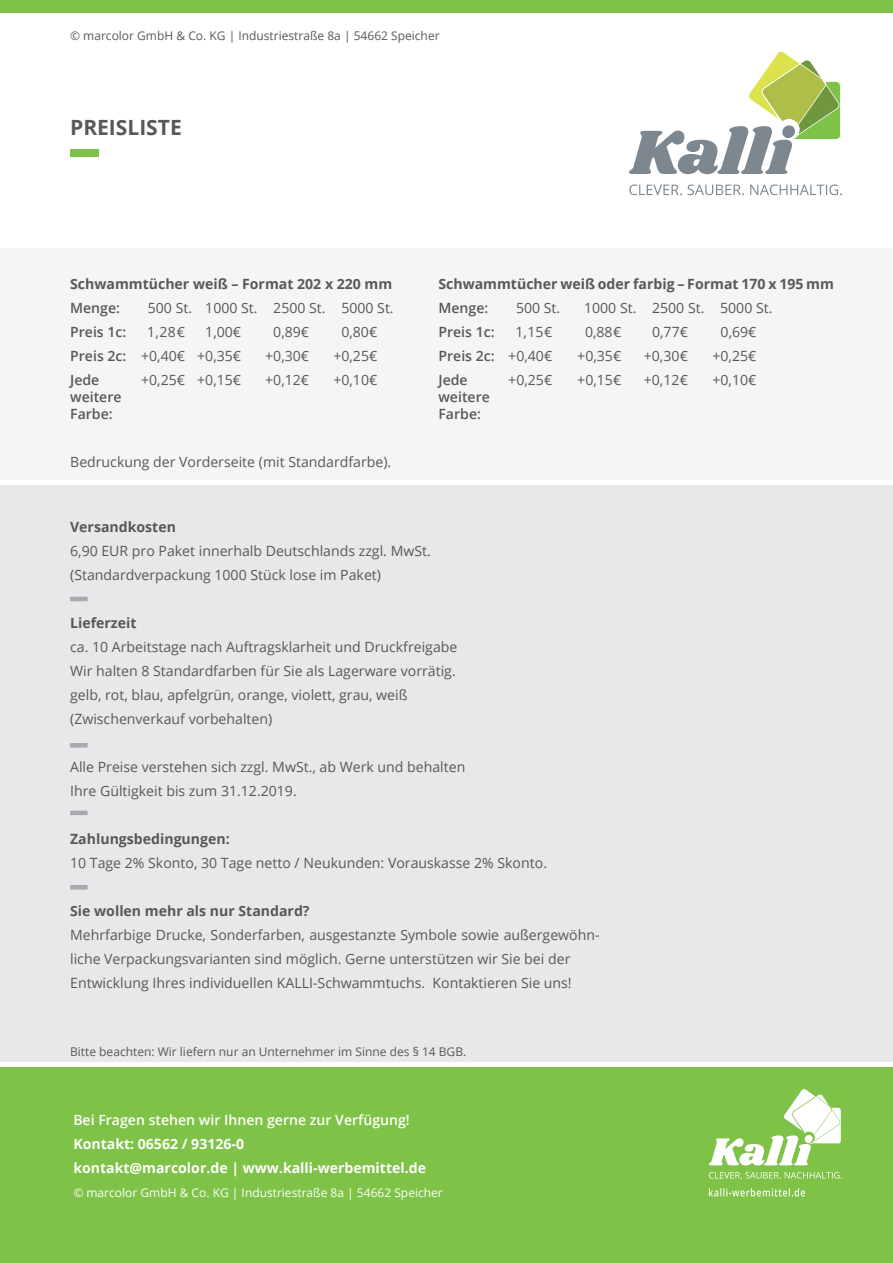
<style>
.page{position:relative;width:893px;height:1263px;background:#fff}
.page>*{position:absolute;margin:0;border:0;box-sizing:border-box;transform-origin:0 0}
.t1{font:700 21px "Open Sans";color:#57585a}
.t2{font:14.1px/24px "Open Sans";color:#57585a}
.t3{font:700 14.1px "Open Sans";color:#57585a}
.t4{font:600 14.1px/24px "Open Sans";color:#57585a}
.t5{font:700 14.1px/24px "Open Sans";color:#fff}
.t6{font:600 14.1px "Open Sans";color:#fff}
.t7{font:12px "Open Sans";color:#57585a}
.t8{font:12px "Open Sans";color:#fff}
</style>
<div class="page">
<div style="left:0;top:486px;width:893px;height:576px;background:#e8e8ea"></div>
<div style="left:0;top:1067px;width:893px;height:196px;background:#7ec247"></div>
<svg style="left:629px;top:184px;width:213px;height:11px"></svg>
<svg style="left:629px;top:51px;width:212px;height:123px"></svg>
<div style="left:0;top:0;width:893px;height:13px;background:#7ec247"></div>
<div style="left:70px;top:149px;width:28px;height:7px;background:#7ec247"></div>
<svg style="left:709px;top:1172px;width:133px;height:7px"></svg>
<svg style="left:709px;top:1088px;width:132px;height:77px"></svg>
<svg style="left:709px;top:1188px;width:96px;height:8px"></svg>
<hr style="left:70px;top:597px;width:18px;height:4px;background:#a8a9ad">
<hr style="left:70px;top:743px;width:18px;height:4px;background:#a8a9ad">
<hr style="left:70px;top:811px;width:18px;height:4px;background:#a8a9ad">
<hr style="left:70px;top:885px;width:18px;height:4px;background:#a8a9ad">
<div style="left:0;top:248px;width:893px;height:232px;background:#f4f5f5"></div>
<p class="t7" style="left:70px;top:28px;width:371px">© marcolor GmbH &amp; Co. KG | Industriestraße 8a | 54662 Speicher</p>
<h1 class="t1" style="left:70px;top:113px;width:113px">PREISLISTE</h1>
<p class="t3" style="left:70px;top:274px;width:324px">Schwammtücher weiß – Format 202 x 220 mm</p>
<p class="t4" style="left:70px;top:296px;width:51px">Menge:</p>
<p class="t2" style="left:148px;top:296px;width:247px">500 St. 1000 St. 2500 St. 5000 St.</p>
<p class="t4" style="left:70px;top:320px;width:58px">Preis 1c:</p>
<p class="t2" style="left:147px;top:320px;width:39px">1,28€</p>
<p class="t2" style="left:205px;top:320px;width:37px">1,00€</p>
<p class="t2" style="left:273px;top:320px;width:37px">0,89€</p>
<p class="t2" style="left:341px;top:320px;width:37px">0,80€</p>
<p class="t4" style="left:70px;top:344px;width:58px">Preis 2c:<br>Jede</p>
<p class="t4" style="left:70px;top:388px;width:53px;line-height:17px">weitere<br>Farbe:</p>
<p class="t2" style="left:141px;top:344px;width:102px">+0,40€ +0,35€</p>
<p class="t2" style="left:265px;top:344px;width:46px">+0,30€</p>
<p class="t2" style="left:333px;top:344px;width:46px">+0,25€</p>
<p class="t2" style="left:141px;top:368px;width:102px">+0,25€ +0,15€</p>
<p class="t2" style="left:265px;top:368px;width:46px">+0,12€</p>
<p class="t2" style="left:333px;top:368px;width:46px">+0,10€</p>
<p class="t2" style="left:70px;top:449px;width:323px">Bedruckung der Vorderseite (mit Standardfarbe).</p>
<p class="t3" style="left:438px;top:274px;width:397px">Schwammtücher weiß oder farbig – Format 170 x 195 mm</p>
<p class="t4" style="left:438px;top:296px;width:51px">Menge:</p>
<p class="t2" style="left:516px;top:296px;width:46px">500 St.</p>
<p class="t2" style="left:584px;top:296px;width:190px">1000 St. 2500 St. 5000 St.</p>
<p class="t4" style="left:438px;top:320px;width:58px">Preis 1c:</p>
<p class="t2" style="left:515px;top:320px;width:39px">1,15€</p>
<p class="t2" style="left:585px;top:320px;width:38px">0,88€</p>
<p class="t2" style="left:652px;top:320px;width:37px">0,77€</p>
<p class="t2" style="left:721px;top:320px;width:37px">0,69€</p>
<p class="t4" style="left:438px;top:344px;width:58px">Preis 2c:<br>Jede</p>
<p class="t4" style="left:438px;top:388px;width:53px;line-height:17px">weitere<br>Farbe:</p>
<p class="t2" style="left:508px;top:344px;width:46px">+0,40€</p>
<p class="t2" style="left:577px;top:344px;width:46px">+0,35€</p>
<p class="t2" style="left:644px;top:344px;width:46px">+0,30€</p>
<p class="t2" style="left:712px;top:344px;width:46px">+0,25€</p>
<p class="t2" style="left:508px;top:368px;width:46px">+0,25€</p>
<p class="t2" style="left:577px;top:368px;width:46px">+0,15€</p>
<p class="t2" style="left:644px;top:368px;width:46px">+0,12€</p>
<p class="t2" style="left:712px;top:368px;width:46px">+0,10€</p>
<p class="t3" style="left:70px;top:517px;width:107px">Versandkosten</p>
<p class="t2" style="left:70px;top:539px;width:362px">6,90 EUR pro Paket innerhalb Deutschlands zzgl. MwSt. (Standardverpackung 1000 Stück lose im Paket)</p>
<p class="t3" style="left:70px;top:613px;width:68px">Lieferzeit</p>
<p class="t2" style="left:70px;top:635px;width:389px">ca. 10 Arbeitstage nach Auftragsklarheit und Druckfreigabe Wir halten 8 Standardfarben für Sie als Lagerware vorrätig. gelb, rot, blau, apfelgrün, orange, violett, grau, weiß (Zwischenverkauf vorbehalten)</p>
<p class="t2" style="left:70px;top:755px;width:397px">Alle Preise verstehen sich zzgl. MwSt., ab Werk und behalten<br>Ihre Gültigkeit bis zum 31.12.2019.</p>
<p class="t3" style="left:70px;top:829px;width:161px">Zahlungsbedingungen:</p>
<p class="t2" style="left:70px;top:851px;width:478px">10 Tage 2% Skonto, 30 Tage netto / Neukunden: Vorauskasse 2% Skonto.</p>
<p class="t3" style="left:70px;top:901px;width:241px">Sie wollen mehr als nur Standard?</p>
<p class="t2" style="left:70px;top:923px;width:531px">Mehrfarbige Drucke, Sonderfarben, ausgestanzte Symbole sowie außergewöhn&shy;liche Verpackungsvarianten sind möglich. Gerne unterstützen wir Sie bei der<br>Entwicklung Ihres individuellen KALLI-Schwammtuchs. Kontaktieren Sie uns!</p>
<p class="t7" style="left:70px;top:1043px;width:398px">Bitte beachten: Wir liefern nur an Unternehmer im Sinne des § 14 BGB.</p>
<p class="t6" style="left:73px;top:1110px;width:338px">Bei Fragen stehen wir Ihnen gerne zur Verfügung!</p>
<p class="t5" style="left:73px;top:1131px;width:354px">Kontakt: 06562 / 93126-0<br>kontakt@marcolor.de | www.kalli-werbemittel.de</p>
<p class="t8" style="left:73px;top:1184px;width:371px">© marcolor GmbH &amp; Co. KG | Industriestraße 8a | 54662 Speicher</p>
</div>
